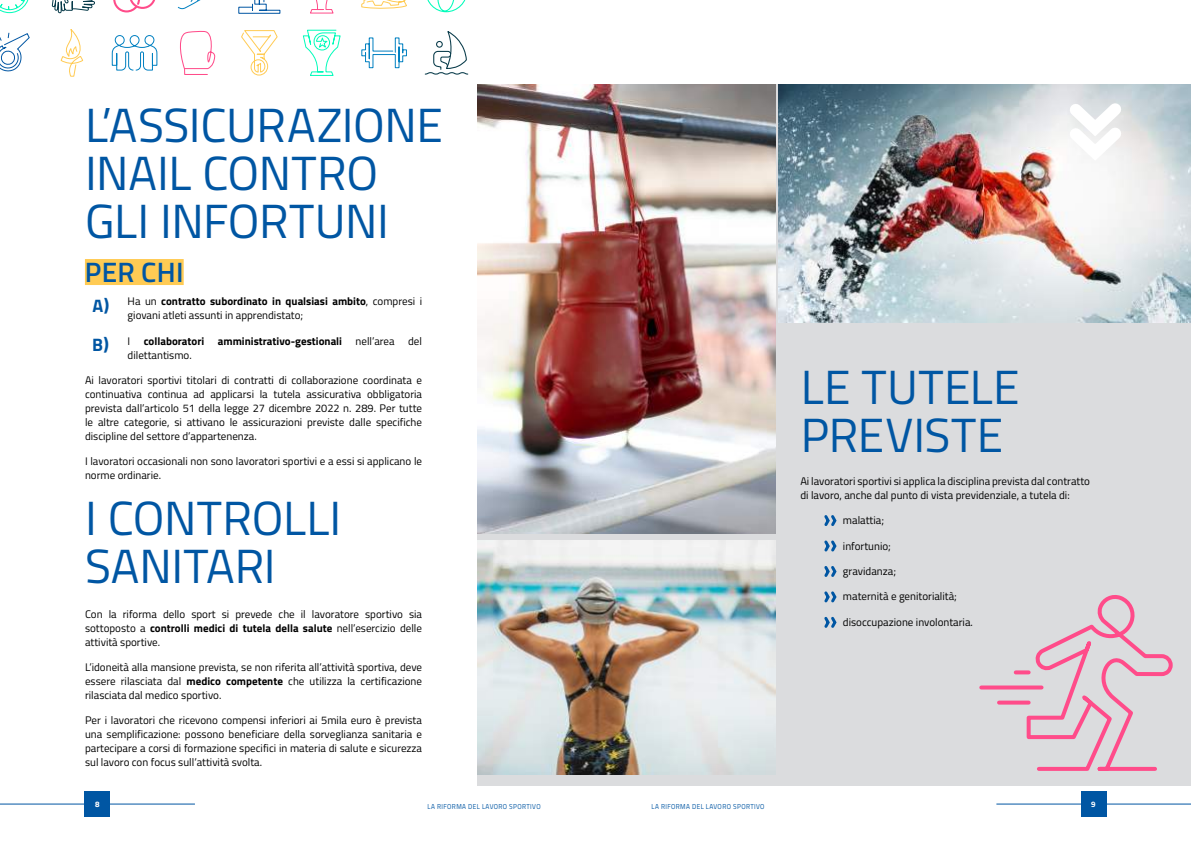
<style>
.page{position:relative;width:1191px;height:842px;background:#fff}
.page>*{position:absolute;margin:0;border:0;box-sizing:border-box;transform-origin:0 0}
.t1{font:48px/48px "Titillium";letter-spacing:-.005em;color:#0056a3}
.t2{font:600 28px "Titillium";letter-spacing:.01em;color:#0056a3}
.t3{font:700 18px/39px "Titillium";color:#0056a3}
.t4{font:11px/14px "Titillium";color:#000;text-align:justify}
.t5{font:700 11px/14px "Titillium";color:#000}
.t6{font:700 8px "Titillium";color:#fff}
.t7{font:7.2px "Titillium";letter-spacing:.06em;color:#0056a3;scale:.91 1}
.s1{font-weight:700}
.s2{font-weight:400}
</style>
<div class="page">
<div style="left:478px;top:533px;width:713px;height:253px;background:#dbdcde"></div>
<div style="left:669px;top:85px;width:522px;height:462px;background:#dbdcde"></div>
<svg style="left:979px;top:595px;width:194px;height:176px"></svg>
<svg style="left:310px;top:0;width:24px;height:14px"></svg>
<svg style="left:51px;top:0;width:44px;height:14px"></svg>
<svg style="left:303px;top:29px;width:38px;height:47px"></svg>
<svg style="left:60px;top:29px;width:24px;height:48px"></svg>
<svg style="left:361px;top:0;width:46px;height:9px"></svg>
<svg style="left:113px;top:0;width:42px;height:13px"></svg>
<svg style="left:361px;top:37px;width:46px;height:32px"></svg>
<svg style="left:111px;top:35px;width:47px;height:36px"></svg>
<svg style="left:238px;top:0;width:43px;height:14px"></svg>
<svg style="left:0;top:0;width:29px;height:14px"></svg>
<svg style="left:241px;top:30px;width:37px;height:46px"></svg>
<svg style="left:0;top:32px;width:30px;height:40px"></svg>
<svg style="left:427px;top:0;width:39px;height:13px"></svg>
<svg style="left:177px;top:0;width:24px;height:10px"></svg>
<svg style="left:424px;top:31px;width:45px;height:44px"></svg>
<svg style="left:180px;top:30px;width:36px;height:45px"></svg>
<img style="left:478px;top:84px;width:298px;height:449px">
<img style="left:478px;top:540px;width:298px;height:235px">
<img style="left:779px;top:84px;width:412px;height:238px">
<svg style="left:1058px;top:92px;width:74px;height:77px"></svg>
<div style="left:85px;top:259px;width:99px;height:26px;background:#ffcb54"></div>
<svg style="left:824px;top:515px;width:13px;height:11px"></svg>
<svg style="left:824px;top:540px;width:13px;height:12px"></svg>
<svg style="left:824px;top:566px;width:13px;height:11px"></svg>
<svg style="left:824px;top:616px;width:13px;height:12px"></svg>
<svg style="left:824px;top:591px;width:13px;height:12px"></svg>
<hr style="left:996px;top:804px;width:195px;height:1px;background:#0056a3">
<div style="left:1080px;top:791px;width:26px;height:26px;background:#0056a3"></div>
<hr style="left:0;top:804px;width:195px;height:1px;background:#0056a3">
<div style="left:85px;top:791px;width:25px;height:26px;background:#0056a3"></div>
<h1 class="t1" style="left:85px;top:98px;width:359px">L’ASSICURAZIONE<br>INAIL CONTRO<br>GLI INFORTUNI</h1>
<h2 class="t2" style="left:85px;top:251px;width:100px">PER CHI</h2>
<h3 class="t3" style="left:92px;top:285px;width:19px">A)<br>B)</h3>
<p class="t4" style="left:128px;top:294px;width:296px">Ha un <span class="s1">contratto subordinato in qualsiasi ambito</span>, compresi i giovani atleti assunti in apprendistato;</p>
<p class="t5" style="left:128px;top:333px;width:296px"><span class="s2">I</span> collaboratori amministrativo-gestionali <span class="s2">nell’area del dilettantismo.</span></p>
<p class="t4" style="left:85px;top:373px;width:338px">Ai lavoratori sportivi titolari di contratti di collaborazione coordinata e continuativa continua ad applicarsi la tutela assicurativa obbligatoria prevista dall’articolo 51 della legge 27 dicembre 2022 n. 289. Per tutte le altre categorie, si attivano le assicurazioni previste dalle specifiche discipline del settore d’appartenenza.</p>
<p class="t4" style="left:85px;top:454px;width:338px">I lavoratori occasionali non sono lavoratori sportivi e a essi si applicano le norme ordinarie.</p>
<h1 class="t1" style="left:85px;top:492px;width:258px">I CONTROLLI<br>SANITARI</h1>
<p class="t4" style="left:85px;top:606px;width:338px">Con la riforma dello sport si prevede che il lavoratore sportivo sia sottoposto a <span class="s1">controlli medici di tutela della salute</span> nell’esercizio delle attività sportive.</p>
<p class="t4" style="left:85px;top:660px;width:338px">L’idoneità alla mansione prevista, se non riferita all’attività sportiva, deve essere rilasciata dal <span class="s1">medico competente</span> che utilizza la certificazione rilasciata dal medico sportivo.</p>
<p class="t4" style="left:85px;top:713px;width:338px">Per i lavoratori che ricevono compensi inferiori ai 5mila euro è prevista una semplificazione: possono beneficiare della sorveglianza sanitaria e partecipare a corsi di formazione specifici in materia di salute e sicurezza sul lavoro con focus sull’attività svolta.</p>
<h1 class="t1" style="left:800px;top:360px;width:220px">LE TUTELE<br>PREVISTE</h1>
<p class="t4" style="left:800px;top:474px;width:291px">Ai lavoratori sportivi si applica la disciplina prevista dal contratto di lavoro, anche dal punto di vista previdenziale, a tutela di:</p>
<p class="t4" style="left:843px;top:513px;width:43px">malattia;</p>
<p class="t4" style="left:843px;top:538px;width:50px">infortunio;</p>
<p class="t4" style="left:843px;top:564px;width:55px">gravidanza;</p>
<p class="t4" style="left:843px;top:589px;width:115px">maternità e genitorialità;</p>
<p class="t4" style="left:843px;top:614px;width:131px">disoccupazione involontaria.</p>
<p class="t6" style="left:95px;top:798px;width:6px">8</p>
<p class="t7" style="left:427px;top:801px;width:126px">LA RIFORMA DEL LAVORO SPORTIVO</p>
<p class="t7" style="left:651px;top:801px;width:126px">LA RIFORMA DEL LAVORO SPORTIVO</p>
<p class="t6" style="left:1091px;top:798px;width:6px">9</p>
</div>
